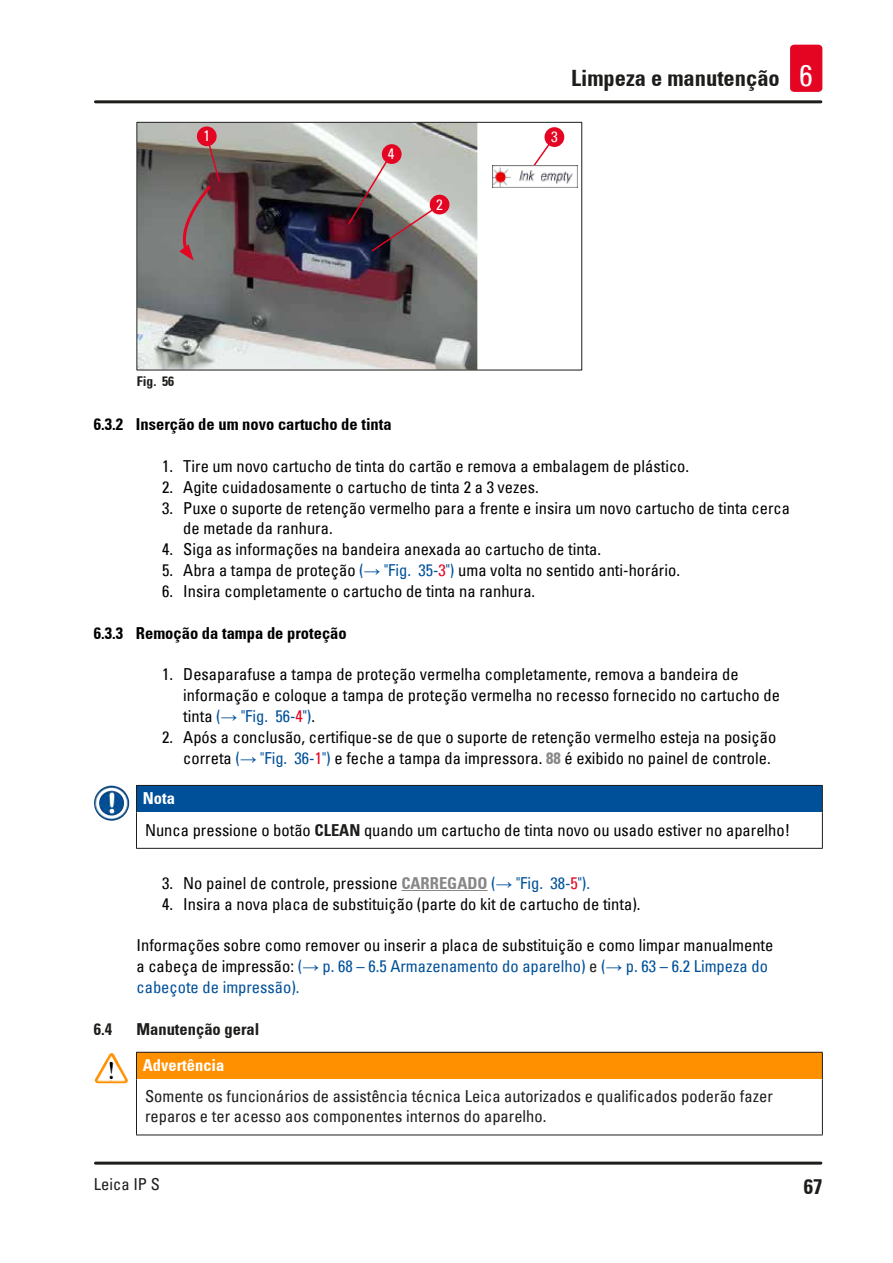
<style>
.page{position:relative;width:893px;height:1263px;background:#fff}
.page>*{position:absolute;margin:0;border:0;box-sizing:border-box;transform-origin:0 0}
.t1{font:700 condensed 22.5px "Univers";color:#1d1d1b}
.t2{font:700 condensed 21px "Univers";color:#1d1d1b}
.Description_text{font:condensed 16.5px/20.9px "Univers";color:#000}
.Source_of_danger{font:condensed 16.5px/19.8px "Univers";color:#1d1d1b}
.Source_of_danger-2{font:condensed 16.5px "Univers";color:#000}
.t3{font:700 condensed 16.5px "Univers";color:#000}
.t4{font:700 condensed 16.5px "Univers";color:#1d1d1b}
.Signalword__no_use_a{font:700 condensed 16.5px "Univers";color:#fff}
.t5{font:condensed 15px "Univers";color:#fff}
.t6{font:700 condensed 13.5px "Univers";color:#1d1d1b}
.s1{font-weight:400;font-size:30px;color:#fff}
.s2{color:#005099}
.s3{font-family:"Arial";font-stretch:normal;color:#005099}
.s4{color:#e40522}
.s5{font-weight:700;color:#878787}
.s6{font-weight:700;color:#1d1d1b}
.s7{color:#1d1d1b}
</style>
<div class="page">
<hr style="left:95px;top:100px;width:726px;height:3px;background:#1d1d1b">
<hr style="left:95px;top:1161px;width:726px;height:3px;background:#1d1d1b">
<div style="left:790px;top:45px;width:32px;height:47px;background:#e40522;border-radius:4px"></div>
<hr style="left:401px;top:890px;width:87px;height:1px;background:#878787">
<img style="left:138px;top:124px;width:339px;height:244px">
<div style="left:197px;top:126px;width:20px;height:20px;background:#e40522;border-radius:50%"></div>
<div style="left:430px;top:195px;width:19px;height:19px;background:#e40522;border-radius:50%"></div>
<div style="left:544px;top:127px;width:20px;height:20px;background:#e40522;border-radius:50%"></div>
<svg style="left:172px;top:142px;width:49px;height:119px;background:#7c6969"></svg>
<svg style="left:347px;top:160px;width:88px;height:93px;background:#8e8686"></svg>
<svg style="left:533px;top:141px;width:19px;height:24px"></svg>
<img style="left:493px;top:165px;width:85px;height:22px">
<div style="left:382px;top:144px;width:20px;height:20px;background:#e40522;border-radius:50%"></div>
<div style="left:136px;top:122px;width:446px;height:248px;border:1px solid #1d1d1b"></div>
<div style="left:136px;top:785px;width:686px;height:28px;background:#005099"></div>
<hr style="left:136px;top:785px;width:687px;height:1px;background:#1d1d1b">
<svg style="left:136px;top:786px;width:1px;height:27px"></svg>
<svg style="left:822px;top:786px;width:1px;height:27px"></svg>
<hr style="left:136px;top:813px;width:1px;height:35px;background:#1d1d1b">
<hr style="left:822px;top:813px;width:1px;height:35px;background:#1d1d1b">
<hr style="left:136px;top:848px;width:687px;height:1px;background:#1d1d1b">
<img style="left:94px;top:785px;width:26px;height:36px">
<div style="left:136px;top:1052px;width:686px;height:27px;background:#ff9000"></div>
<hr style="left:136px;top:1052px;width:687px;height:1px;background:#1d1d1b">
<svg style="left:136px;top:1053px;width:1px;height:26px"></svg>
<svg style="left:822px;top:1053px;width:1px;height:26px"></svg>
<hr style="left:136px;top:1079px;width:1px;height:55px;background:#1d1d1b">
<hr style="left:822px;top:1079px;width:1px;height:55px;background:#1d1d1b">
<hr style="left:136px;top:1134px;width:687px;height:1px;background:#1d1d1b">
<img style="left:97px;top:1053px;width:14px;height:23px">
<p class="t5" style="left:203px;top:127px;width:8px">1</p>
<p class="t6" style="left:137px;top:373px;width:39px">Fig. 56</p>
<p class="t5" style="left:388px;top:144px;width:8px">4</p>
<p class="t5" style="left:436px;top:195px;width:8px">2</p>
<h1 class="t1" style="left:571px;top:65px;width:243px">Limpeza e manutenção <span class="s1">6</span></h1>
<p class="t5" style="left:551px;top:127px;width:8px">3</p>
<p class="t3" style="left:94px;top:414px;width:299px">6.3.2 Inserção de um novo cartucho de tinta</p>
<p class="Description_text" style="left:162px;top:455px;width:529px">1. Tire um novo cartucho de tinta do cartão e remova a embalagem de plástico.</p>
<p class="Description_text" style="left:162px;top:476px;width:378px">2. Agite cuidadosamente o cartucho de tinta 2 a 3 vezes.</p>
<p class="Description_text" style="left:183px;top:497px;width:608px;text-indent:-21px">3. Puxe o suporte de retenção vermelho para a frente e insira um novo cartucho de tinta cerca de metade da ranhura.</p>
<p class="Description_text" style="left:162px;top:539px;width:441px">4. Siga as informações na bandeira anexada ao cartucho de tinta.</p>
<p class="Description_text" style="left:162px;top:559px;width:519px">5. Abra a tampa de proteção <span class="s2">(</span><span class="s3">→</span> <span class="s2">"Fig. 35‑</span><span class="s4">3</span><span class="s2">")</span> uma volta no sentido anti-horário.</p>
<p class="Description_text" style="left:162px;top:580px;width:375px">6. Insira completamente o cartucho de tinta na ranhura.</p>
<p class="t3" style="left:94px;top:623px;width:254px">6.3.3 Remoção da tampa de proteção</p>
<p class="Description_text" style="left:183px;top:664px;width:598px;text-indent:-21px">1. Desaparafuse a tampa de proteção vermelha completamente, remova a bandeira de informação e coloque a tampa de proteção vermelha no recesso fornecido no cartucho de tinta <span class="s2">(</span><span class="s3">→</span> <span class="s2">"Fig. 56‑</span><span class="s4">4</span><span class="s2">")</span>.</p>
<p class="Description_text" style="left:183px;top:726px;width:594px;text-indent:-21px">2. Após a conclusão, certifique-se de que o suporte de retenção vermelho esteja na posição correta <span class="s2">(</span><span class="s3">→</span> <span class="s2">"Fig. 36‑</span><span class="s4">1</span><span class="s2">")</span> e feche a tampa da impressora. <span class="s5">88</span> é exibido no painel de controle.</p>
<p class="Signalword__no_use_a" style="left:143px;top:788px;width:34px">Nota</p>
<p class="Source_of_danger-2" style="left:145px;top:819px;width:647px">Nunca pressione o botão <span class="s6">CLEAN</span> quando um cartucho de tinta novo ou usado estiver no aparelho!</p>
<p class="Description_text" style="left:162px;top:872px;width:430px">3. No painel de controle, pressione <span class="s5">CARREGADO</span> <span class="s2">(</span><span class="s3">→</span> <span class="s2">"Fig. 38‑</span><span class="s4">5</span><span class="s2">").</span></p>
<p class="Description_text" style="left:162px;top:893px;width:480px">4. Insira a nova placa de substituição (parte do kit de cartucho de tinta).</p>
<p class="Description_text" style="left:136px;top:935px;width:638px">Informações sobre como remover ou inserir a placa de substituição e como limpar manualmente a cabeça de impressão: <span class="s2">(</span><span class="s3">→</span> <span class="s2">p. 68 – 6.5 Armazenamento do aparelho)</span> <span class="s7">e</span> <span class="s2">(</span><span class="s3">→</span> <span class="s2">p. 63 – 6.2 Limpeza do cabeçote de impressão).</span></p>
<p class="t4" style="left:94px;top:1019px;width:20px">6.4</p>
<p class="t4" style="left:136px;top:1019px;width:124px">Manutenção geral</p>
<p class="Signalword__no_use_a" style="left:143px;top:1055px;width:83px">Advertência</p>
<p class="Source_of_danger" style="left:145px;top:1086px;width:629px">Somente os funcionários de assistência técnica Leica autorizados e qualificados poderão fazer reparos e ter acesso aos componentes internos do aparelho.</p>
<p class="Source_of_danger" style="left:94px;top:1173px;width:67px">Leica IP S</p>
<p class="t2" style="left:804px;top:1173px;width:20px">67</p>
</div>
